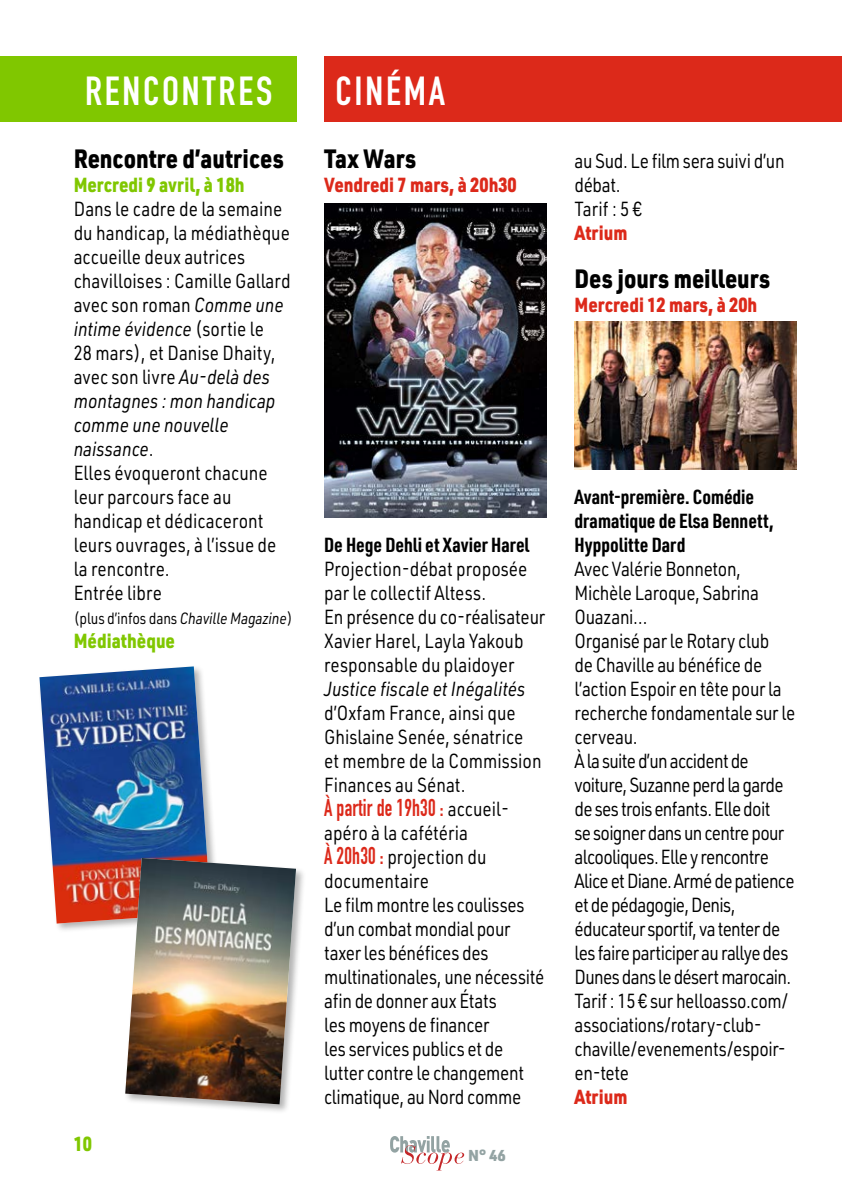
<style>
.page{position:relative;width:842px;height:1191px;background:#fff}
.page>*{position:absolute;margin:0;border:0;box-sizing:border-box;transform-origin:0 0}
.t1{font:40px "DIN Engschrift LT Pro";letter-spacing:.07em;color:#fff}
.t2{font:900 26px "URWDIN";color:#000;scale:.85 1}
.t3{font:24px "DIN Engschrift LT Pro";letter-spacing:.01em;color:#dc291a;scale:.85 1}
.t4{font:20px/24px "URWDIN";letter-spacing:-.015em;color:#000;scale:.85 1}
.t5{font:700 20px/24px "URWDIN Cond";color:#000}
.t6{font:900 20px "URWDIN";color:#dc291a;scale:.85 1}
.t7{font:900 20px "URWDIN";color:#80c700;scale:.85 1}
.t8{font:italic 20px "URWDIN";color:#000;scale:.85 1}
.t9{font:16px "URWDIN";letter-spacing:-.01em;color:#000;scale:.85 1}
.t10{font:900 15.6px "URWDIN";color:#93a3a3}
.s1{font-style:italic}
.s2{font-family:"URWDIN";font-size:20px;color:#000}
.s3{font-family:"DIN Engschrift LT Pro";font-size:24px;color:#dc291a}
</style>
<div class="page">
<svg style="left:390px;top:1136px;width:74px;height:34px"></svg>
<div style="left:0;top:57px;width:296px;height:65px;background:#80c700"></div>
<div style="left:324px;top:57px;width:518px;height:65px;background:#dc291a"></div>
<img style="left:324px;top:203px;width:222px;height:314px">
<div style="left:38px;top:665px;width:183px;height:268px;background:#000;opacity:.3"></div>
<img style="left:39px;top:666px;width:172px;height:257px">
<div style="left:124px;top:856px;width:182px;height:258px;background:#000;opacity:.3"></div>
<img style="left:125px;top:858px;width:171px;height:246px">
<img style="left:574px;top:321px;width:223px;height:148px">
<h1 class="t1" style="left:85px;top:68px;width:189px">RENCONTRES</h1>
<h1 class="t1" style="left:335px;top:68px;width:111px">CINÉMA</h1>
<h2 class="t2" style="left:74px;top:141px;width:249px">Rencontre d’autrices</h2>
<p class="t7" style="left:74px;top:171px;width:203px">Mercredi 9 avril, à 18h</p>
<p class="t4" style="left:74px;top:196px;width:257px">Dans le cadre de la semaine du handicap, la médiathèque accueille deux autrices chavilloises : Camille Gallard avec son roman <span class="s1">Comme une intime évidence</span> (sortie le<br>28 mars), et Danise Dhaity, avec son livre <span class="s1">Au-delà des montagnes : mon handicap comme une nouvelle naissance</span>.<br>Elles évoqueront chacune leur parcours face au handicap et dédicaceront leurs ouvrages, à l’issue de la rencontre.<br>Entrée libre</p>
<p class="t9" style="left:74px;top:608px;width:259px">(plus d’infos dans <span class="s1">Chaville Magazine</span>)</p>
<p class="t7" style="left:74px;top:627px;width:121px">Médiathèque</p>
<p class="t7" style="left:74px;top:1130px;width:23px">10</p>
<h2 class="t2" style="left:324px;top:141px;width:110px">Tax Wars</h2>
<p class="t6" style="left:324px;top:171px;width:228px">Vendredi 7 mars, à 20h30</p>
<p class="t5" style="left:324px;top:532px;width:207px">De Hege Dehli et Xavier Harel</p>
<p class="t4" style="left:324px;top:556px;width:262px">Projection-débat proposée par le collectif Altess.<br>En présence du co-réalisateur<br>Xavier Harel, Layla Yakoub responsable du plaidoyer</p>
<p class="t8" style="left:324px;top:676px;width:238px">Justice fiscale et Inégalités</p>
<p class="t4" style="left:324px;top:700px;width:257px">d’Oxfam France, ainsi que<br>Ghislaine Senée, sénatrice et membre de la Commission<br>Finances au Sénat.</p>
<p class="t3" style="left:324px;top:794px;width:219px">À partir de 19h30 : <span class="s2">accueil-</span></p>
<p class="t4" style="left:324px;top:820px;width:260px">apéro à la cafétéria<br><span class="s3">À 20h30 :</span> projection du documentaire<br>Le film montre les coulisses d’un combat mondial pour taxer les bénéfices des multinationales, une nécessité afin de donner aux États<br>les moyens de financer<br>les services publics et de lutter contre le changement climatique, au Nord comme</p>
<p class="t10" style="left:468px;top:1145px;width:39px">N° 46</p>
<p class="t4" style="left:574px;top:148px;width:249px">au Sud. Le film sera suivi d’un débat.<br>Tarif : 5 €</p>
<p class="t6" style="left:574px;top:219px;width:64px">Atrium</p>
<h2 class="t2" style="left:574px;top:261px;width:232px">Des jours meilleurs</h2>
<p class="t6" style="left:574px;top:291px;width:217px">Mercredi 12 mars, à 20h</p>
<p class="t5" style="left:574px;top:484px;width:200px">Avant-première. Comédie dramatique de Elsa Bennett,<br>Hyppolitte Dard</p>
<p class="t4" style="left:574px;top:556px;width:261px">Avec Valérie Bonneton,<br>Michèle Laroque, Sabrina<br>Ouazani…<br>Organisé par le Rotary club<br>de Chaville au bénéfice de l’action Espoir en tête pour la recherche fondamentale sur le cerveau.<br>À la suite d’un accident de voiture, Suzanne perd la garde de ses trois enfants. Elle doit<br>se soigner dans un centre pour alcooliques. Elle y rencontre<br>Alice et Diane. Armé de patience et de pédagogie, Denis, éducateur sportif, va tenter de les faire participer au rallye des<br>Dunes dans le désert marocain.<br>Tarif : 15 € sur helloasso.com/ associations/rotary-club&shy;chaville/evenements/espoir&shy;en-tete</p>
<p class="t6" style="left:574px;top:1083px;width:64px">Atrium</p>
</div>
